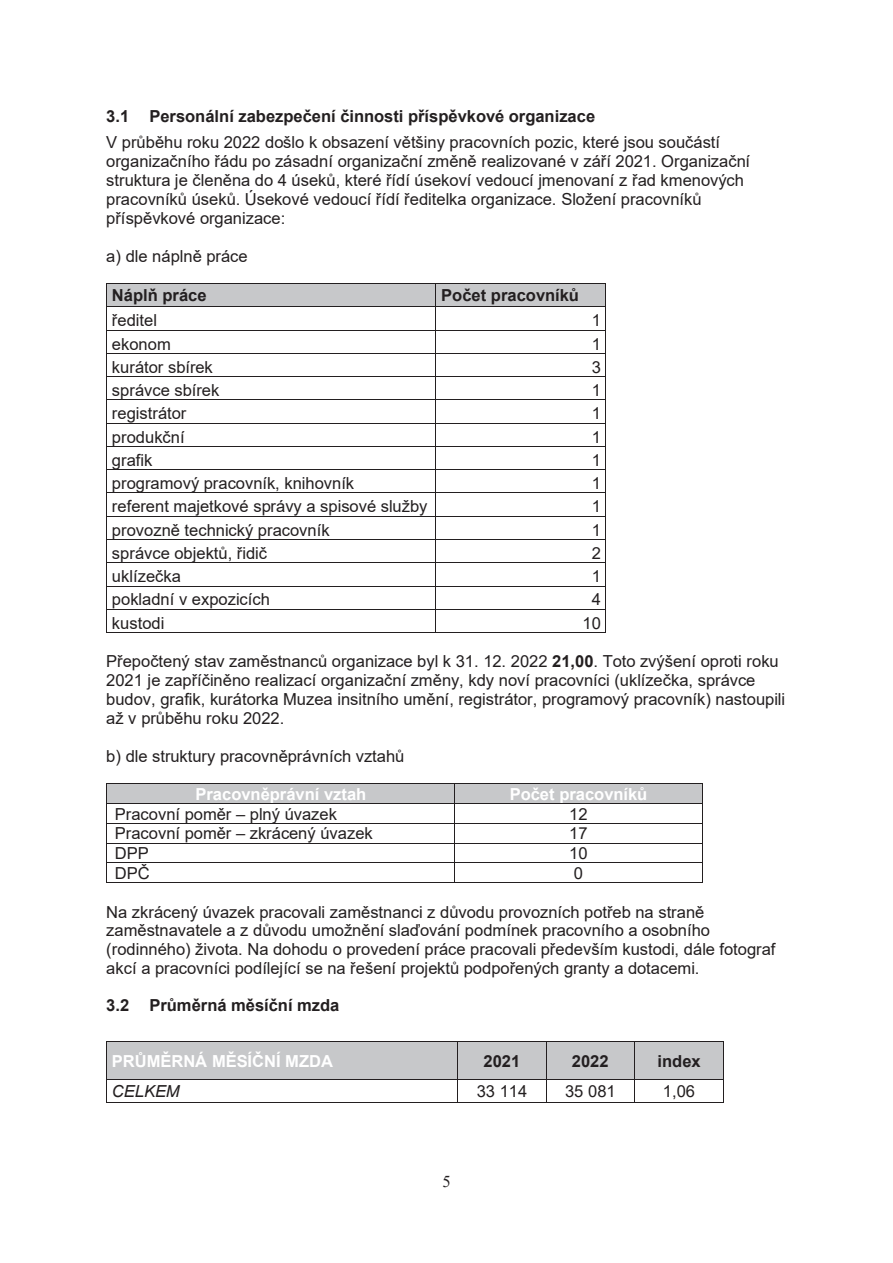
<style>
.page{position:relative;width:893px;height:1263px;background:#fff}
.page>*{position:absolute;margin:0;border:0;box-sizing:border-box;transform-origin:0 0}
.t1{font:16.5px/18.9px "Arial";color:#231f20}
.t2{font:700 16.5px "Arial";color:#231f20}
.t3{font:700 16.5px "Arial";color:#fff}
.t4{font:italic 16.5px "Arial";letter-spacing:-.005em;color:#231f20}
.t5{font:16.5px "Times New Roman";color:#231f20}
.s1{font-weight:700}
</style>
<div class="page">
<div style="left:107px;top:284px;width:329px;height:23px;background:#c7c8ca"></div>
<div style="left:436px;top:284px;width:170px;height:23px;background:#c7c8ca"></div>
<hr style="left:107px;top:283px;width:328px;height:1px;background:#231f20">
<hr style="left:436px;top:283px;width:170px;height:1px;background:#231f20">
<hr style="left:107px;top:307px;width:328px;height:1px;background:#231f20">
<hr style="left:436px;top:307px;width:170px;height:1px;background:#231f20">
<hr style="left:107px;top:330px;width:328px;height:1px;background:#231f20">
<hr style="left:436px;top:330px;width:170px;height:1px;background:#231f20">
<hr style="left:107px;top:353px;width:328px;height:1px;background:#231f20">
<hr style="left:436px;top:353px;width:170px;height:1px;background:#231f20">
<hr style="left:107px;top:376px;width:328px;height:1px;background:#231f20">
<hr style="left:436px;top:376px;width:170px;height:1px;background:#231f20">
<hr style="left:107px;top:399px;width:328px;height:1px;background:#231f20">
<hr style="left:436px;top:399px;width:170px;height:1px;background:#231f20">
<hr style="left:107px;top:423px;width:328px;height:1px;background:#231f20">
<hr style="left:436px;top:423px;width:170px;height:1px;background:#231f20">
<hr style="left:107px;top:446px;width:328px;height:1px;background:#231f20">
<hr style="left:436px;top:446px;width:170px;height:1px;background:#231f20">
<hr style="left:107px;top:469px;width:328px;height:1px;background:#231f20">
<hr style="left:436px;top:469px;width:170px;height:1px;background:#231f20">
<hr style="left:107px;top:493px;width:328px;height:1px;background:#231f20">
<hr style="left:436px;top:493px;width:170px;height:1px;background:#231f20">
<hr style="left:107px;top:516px;width:328px;height:1px;background:#231f20">
<hr style="left:436px;top:516px;width:170px;height:1px;background:#231f20">
<hr style="left:107px;top:539px;width:328px;height:1px;background:#231f20">
<hr style="left:436px;top:539px;width:170px;height:1px;background:#231f20">
<hr style="left:107px;top:562px;width:328px;height:1px;background:#231f20">
<hr style="left:436px;top:562px;width:170px;height:1px;background:#231f20">
<hr style="left:107px;top:586px;width:328px;height:1px;background:#231f20">
<hr style="left:436px;top:586px;width:170px;height:1px;background:#231f20">
<hr style="left:107px;top:609px;width:328px;height:1px;background:#231f20">
<hr style="left:436px;top:609px;width:170px;height:1px;background:#231f20">
<svg style="left:106px;top:283px;width:1px;height:350px"></svg>
<hr style="left:107px;top:632px;width:328px;height:1px;background:#231f20">
<svg style="left:435px;top:283px;width:1px;height:350px"></svg>
<hr style="left:436px;top:632px;width:170px;height:1px;background:#231f20">
<div style="left:107px;top:784px;width:348px;height:19px;background:#c7c8ca"></div>
<div style="left:456px;top:784px;width:246px;height:19px;background:#c7c8ca"></div>
<hr style="left:107px;top:783px;width:348px;height:1px;background:#231f20">
<hr style="left:455px;top:783px;width:247px;height:1px;background:#231f20">
<hr style="left:107px;top:803px;width:348px;height:1px;background:#231f20">
<hr style="left:455px;top:803px;width:247px;height:1px;background:#231f20">
<hr style="left:107px;top:823px;width:348px;height:1px;background:#231f20">
<hr style="left:455px;top:823px;width:247px;height:1px;background:#231f20">
<hr style="left:107px;top:843px;width:348px;height:1px;background:#231f20">
<hr style="left:455px;top:843px;width:247px;height:1px;background:#231f20">
<hr style="left:107px;top:862px;width:348px;height:1px;background:#231f20">
<hr style="left:455px;top:862px;width:247px;height:1px;background:#231f20">
<svg style="left:106px;top:783px;width:1px;height:100px"></svg>
<hr style="left:107px;top:882px;width:348px;height:1px;background:#231f20">
<svg style="left:455px;top:784px;width:1px;height:19px"></svg>
<hr style="left:455px;top:882px;width:247px;height:1px;background:#231f20">
<svg style="left:702px;top:783px;width:1px;height:100px"></svg>
<div style="left:107px;top:1042px;width:350px;height:37px;background:#c7c8ca"></div>
<div style="left:458px;top:1042px;width:88px;height:37px;background:#c7c8ca"></div>
<div style="left:547px;top:1042px;width:87px;height:37px;background:#c7c8ca"></div>
<div style="left:635px;top:1042px;width:88px;height:37px;background:#c7c8ca"></div>
<hr style="left:107px;top:1041px;width:350px;height:1px;background:#231f20">
<hr style="left:458px;top:1041px;width:88px;height:1px;background:#231f20">
<hr style="left:547px;top:1041px;width:87px;height:1px;background:#231f20">
<hr style="left:635px;top:1041px;width:88px;height:1px;background:#231f20">
<hr style="left:106px;top:1042px;width:1px;height:37px;background:#231f20">
<hr style="left:457px;top:1042px;width:1px;height:37px;background:#231f20">
<hr style="left:546px;top:1042px;width:1px;height:37px;background:#231f20">
<hr style="left:634px;top:1042px;width:1px;height:37px;background:#231f20">
<hr style="left:723px;top:1042px;width:1px;height:37px;background:#231f20">
<hr style="left:107px;top:1079px;width:350px;height:1px;background:#231f20">
<hr style="left:458px;top:1079px;width:88px;height:1px;background:#231f20">
<hr style="left:547px;top:1079px;width:87px;height:1px;background:#231f20">
<hr style="left:635px;top:1079px;width:88px;height:1px;background:#231f20">
<svg style="left:106px;top:1079px;width:1px;height:24px"></svg>
<hr style="left:107px;top:1102px;width:350px;height:1px;background:#231f20">
<svg style="left:457px;top:1079px;width:1px;height:24px"></svg>
<hr style="left:458px;top:1102px;width:88px;height:1px;background:#231f20">
<svg style="left:546px;top:1079px;width:1px;height:24px"></svg>
<hr style="left:547px;top:1102px;width:87px;height:1px;background:#231f20">
<svg style="left:634px;top:1079px;width:1px;height:24px"></svg>
<hr style="left:635px;top:1102px;width:88px;height:1px;background:#231f20">
<svg style="left:723px;top:1079px;width:1px;height:24px"></svg>
<p class="t2" style="left:106px;top:104px;width:491px">3.1 Personální zabezpečení činnosti příspěvkové organizace</p>
<p class="t1" style="left:106px;top:133px;width:646px">V průběhu roku 2022 došlo k obsazení většiny pracovních pozic, které jsou součástí organizačního řádu po zásadní organizační změně realizované v září 2021. Organizační struktura je členěna do 4 úseků, které řídí úsekoví vedoucí jmenovaní z řad kmenových pracovníků úseků. Úsekové vedoucí řídí ředitelka organizace. Složení pracovníků příspěvkové organizace:</p>
<p class="t1" style="left:106px;top:247px;width:143px">a) dle náplně práce</p>
<p class="t2" style="left:112px;top:284px;width:96px">Náplň práce</p>
<p class="t2" style="left:441px;top:284px;width:139px">Počet pracovníků</p>
<p class="t1" style="left:112px;top:311px;width:47px">ředitel</p>
<p class="t1" style="left:592px;top:311px;width:11px">1</p>
<p class="t1" style="left:112px;top:334px;width:60px">ekonom</p>
<p class="t1" style="left:592px;top:334px;width:11px">1</p>
<p class="t1" style="left:112px;top:357px;width:102px">kurátor sbírek</p>
<p class="t1" style="left:592px;top:357px;width:11px">3</p>
<p class="t1" style="left:112px;top:381px;width:109px">správce sbírek</p>
<p class="t1" style="left:592px;top:381px;width:11px">1</p>
<p class="t1" style="left:112px;top:404px;width:76px">registrátor</p>
<p class="t1" style="left:592px;top:404px;width:11px">1</p>
<p class="t1" style="left:112px;top:427px;width:74px">produkční</p>
<p class="t1" style="left:592px;top:427px;width:11px">1</p>
<p class="t1" style="left:112px;top:451px;width:42px">grafik</p>
<p class="t1" style="left:592px;top:451px;width:11px">1</p>
<p class="t1" style="left:112px;top:474px;width:244px">programový pracovník, knihovník</p>
<p class="t1" style="left:592px;top:474px;width:11px">1</p>
<p class="t1" style="left:112px;top:497px;width:317px">referent majetkové správy a spisové služby</p>
<p class="t1" style="left:592px;top:497px;width:11px">1</p>
<p class="t1" style="left:112px;top:520px;width:219px">provozně technický pracovník</p>
<p class="t1" style="left:592px;top:520px;width:11px">1</p>
<p class="t1" style="left:112px;top:543px;width:157px">správce objektů, řidič</p>
<p class="t1" style="left:592px;top:543px;width:11px">2</p>
<p class="t1" style="left:112px;top:567px;width:70px">uklízečka</p>
<p class="t1" style="left:592px;top:567px;width:11px">1</p>
<p class="t1" style="left:112px;top:590px;width:159px">pokladní v expozicích</p>
<p class="t1" style="left:592px;top:590px;width:11px">4</p>
<p class="t1" style="left:112px;top:613px;width:54px">kustodi</p>
<p class="t1" style="left:583px;top:613px;width:20px">10</p>
<p class="t1" style="left:106px;top:652px;width:680px">Přepočtený stav zaměstnanců organizace byl k 31. 12. 2022 <span class="s1">21,00</span>. Toto zvýšení oproti roku 2021 je zapříčiněno realizací organizační změny, kdy noví pracovníci (uklízečka, správce budov, grafik, kurátorka Muzea insitního umění, registrátor, programový pracovník) nastoupili až v průběhu roku 2022.</p>
<p class="t1" style="left:106px;top:747px;width:300px">b) dle struktury pracovněprávních vztahů</p>
<p class="t3" style="left:196px;top:782px;width:172px">Pracovněprávní vztah</p>
<p class="t3" style="left:510px;top:782px;width:139px">Počet pracovníků</p>
<p class="t1" style="left:115px;top:804px;width:224px">Pracovní poměr – plný úvazek</p>
<p class="t1" style="left:569px;top:804px;width:20px">12</p>
<p class="t1" style="left:115px;top:824px;width:259px">Pracovní poměr – zkrácený úvazek</p>
<p class="t1" style="left:569px;top:824px;width:20px">17</p>
<p class="t1" style="left:115px;top:844px;width:35px">DPP</p>
<p class="t1" style="left:569px;top:844px;width:20px">10</p>
<p class="t1" style="left:115px;top:863px;width:36px">DPČ</p>
<p class="t1" style="left:574px;top:863px;width:11px">0</p>
<p class="t1" style="left:106px;top:902px;width:671px">Na zkrácený úvazek pracovali zaměstnanci z důvodu provozních potřeb na straně zaměstnavatele a z důvodu umožnění slaďování podmínek pracovního a osobního (rodinného) života. Na dohodu o provedení práce pracovali především kustodi, dále fotograf akcí a pracovníci podílející se na řešení projektů podpořených granty a dotacemi.</p>
<p class="t2" style="left:106px;top:994px;width:235px">3.2 Průměrná měsíční mzda</p>
<p class="t3" style="left:112px;top:1049px;width:222px">PRŮMĚRNÁ MĚSÍČNÍ MZDA</p>
<p class="t2" style="left:484px;top:1049px;width:38px">2021</p>
<p class="t2" style="left:572px;top:1049px;width:38px">2022</p>
<p class="t2" style="left:658px;top:1049px;width:45px">index</p>
<p class="t4" style="left:112px;top:1081px;width:69px">CELKEM</p>
<p class="t1" style="left:477px;top:1082px;width:52px">33 114</p>
<p class="t1" style="left:565px;top:1082px;width:52px">35 081</p>
<p class="t1" style="left:663px;top:1082px;width:34px">1,06</p>
<p class="t5" style="left:442px;top:1170px;width:10px">5</p>
</div>
